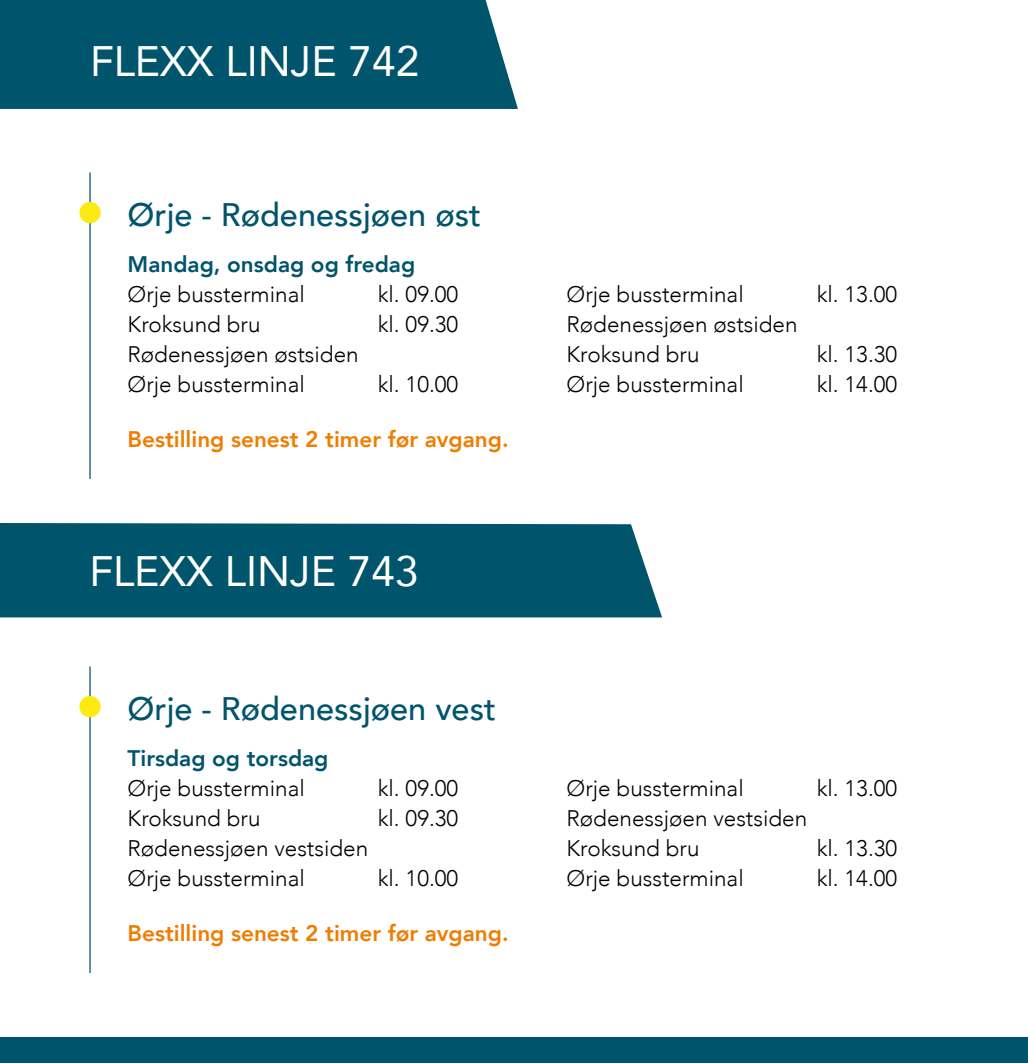
<style>
.page{position:relative;width:1028px;height:1063px;background:#fff}
.page>*{position:absolute;margin:0;border:0;box-sizing:border-box;transform-origin:0 0}
.t1{font:42.5px "Avenir";color:#fff}
.t2{font:500 32.5px "Avenir";color:#00546c}
.t3{font:300 22.5px/30px "Avenir";color:#000}
.t4{font:800 22.5px "Avenir";color:#ef7d00}
.t5{font:800 22.5px "Avenir";color:#00546c}
</style>
<div class="page">
<div style="left:0;top:0;width:518px;height:109px;background:#00546c"></div>
<div style="left:0;top:1037px;width:1028px;height:26px;background:#00546c"></div>
<hr style="left:89px;top:172px;width:2px;height:307px;background:#00546c">
<div style="left:79px;top:202px;width:22px;height:21px;background:#fcea10;border-radius:50%"></div>
<hr style="left:89px;top:666px;width:2px;height:307px;background:#00546c">
<div style="left:79px;top:696px;width:22px;height:21px;background:#fcea10;border-radius:50%"></div>
<div style="left:0;top:523px;width:662px;height:94px;background:#00546c"></div>
<h1 class="t1" style="left:90px;top:27px;width:331px">FLEXX LINJE 742</h1>
<h2 class="t2" style="left:128px;top:187px;width:355px">Ørje - Rødenessjøen øst</h2>
<p class="t5" style="left:128px;top:246px;width:289px">Mandag, onsdag og fredag</p>
<p class="t3" style="left:128px;top:279px;width:179px">Ørje bussterminal</p>
<p class="t3" style="left:378px;top:279px;width:82px">kl. 09.00</p>
<p class="t3" style="left:128px;top:309px;width:134px">Kroksund bru</p>
<p class="t3" style="left:378px;top:309px;width:82px">kl. 09.30</p>
<p class="t3" style="left:128px;top:339px;width:232px">Rødenessjøen østsiden<br>Ørje bussterminal</p>
<p class="t3" style="left:378px;top:369px;width:82px">kl. 10.00</p>
<p class="t4" style="left:128px;top:421px;width:382px">Bestilling senest 2 timer før avgang.</p>
<h1 class="t1" style="left:89px;top:537px;width:331px">FLEXX LINJE 743</h1>
<h2 class="t2" style="left:128px;top:681px;width:370px">Ørje - Rødenessjøen vest</h2>
<p class="t5" style="left:128px;top:740px;width:202px">Tirsdag og torsdag</p>
<p class="t3" style="left:128px;top:773px;width:179px">Ørje bussterminal</p>
<p class="t3" style="left:378px;top:773px;width:82px">kl. 09.00</p>
<p class="t3" style="left:128px;top:803px;width:134px">Kroksund bru</p>
<p class="t3" style="left:378px;top:803px;width:82px">kl. 09.30</p>
<p class="t3" style="left:128px;top:833px;width:242px">Rødenessjøen vestsiden<br>Ørje bussterminal</p>
<p class="t3" style="left:378px;top:863px;width:82px">kl. 10.00</p>
<p class="t4" style="left:128px;top:915px;width:382px">Bestilling senest 2 timer før avgang.</p>
<p class="t3" style="left:566px;top:279px;width:179px">Ørje bussterminal</p>
<p class="t3" style="left:816px;top:279px;width:82px">kl. 13.00</p>
<p class="t3" style="left:566px;top:309px;width:232px">Rødenessjøen østsiden<br>Kroksund bru</p>
<p class="t3" style="left:816px;top:339px;width:82px">kl. 13.30</p>
<p class="t3" style="left:566px;top:369px;width:179px">Ørje bussterminal</p>
<p class="t3" style="left:816px;top:369px;width:82px">kl. 14.00</p>
<p class="t3" style="left:566px;top:773px;width:179px">Ørje bussterminal</p>
<p class="t3" style="left:816px;top:773px;width:82px">kl. 13.00</p>
<p class="t3" style="left:566px;top:803px;width:242px">Rødenessjøen vestsiden<br>Kroksund bru</p>
<p class="t3" style="left:816px;top:833px;width:82px">kl. 13.30</p>
<p class="t3" style="left:566px;top:863px;width:179px">Ørje bussterminal</p>
<p class="t3" style="left:816px;top:863px;width:82px">kl. 14.00</p>
</div>
